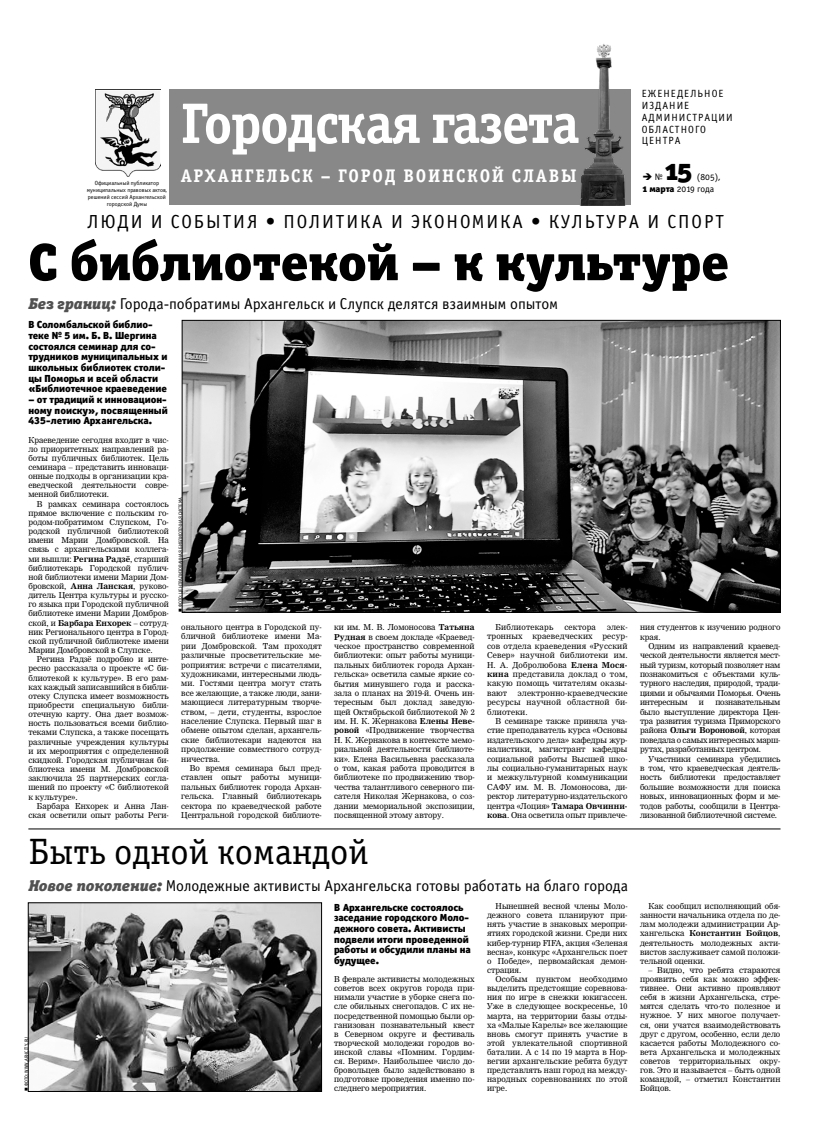
<style>
.page{position:relative;width:823px;height:1134px;background:#fff}
.page>*{position:absolute;margin:0;border:0;box-sizing:border-box;transform-origin:0 0}
.t1{font:57.3px "Officina Serif Bold C";letter-spacing:-.03em;color:#fff}
.t2{font:52.5px "Officina Serif Black OSC";color:#000}
.t3{font:36.8px "Officina Serif Book OSC";color:#000}
.t4{font:27px "Officina Sans Black OSC";color:#000}
.t5{font:18.9px "Officina Sans Book C";letter-spacing:.1em;color:#000}
.t6{font:18.3px "Officina Serif Bold C";letter-spacing:.1em;color:#fff}
.t7{font:15.8px "Officina Sans Book OSC";letter-spacing:-.005em;color:#000}
.t8{font:10.4px/11.9px "Officina Sans Book C";letter-spacing:.1em;color:#000}
.t9{font:10.3px/10.7px "Officina Sans Black C";color:#000}
.t10{font:9.3px/12.6px "Officina Sans Book OSC";color:#000}
.t11{font:8px/9.4px "Nimrod Cyr";color:#000;text-align:justify}
.t12{font:8px "Nimrod Cyr";letter-spacing:.02em;color:#000}
.t13{font:6px/6.8px "Officina Sans Book C";color:#000;text-align:center}
.t14{font:5px "Officina Sans Book OSC";letter-spacing:.035em;color:#000}
.t15{font:5px "Officina Sans Book OSC";color:#000}
.s1{font-family:"Officina Sans Black OSC"}
.s2{font-family:"Officina Serif Black OSC";font-style:italic;color:#515151}
.s3{font-weight:700}
</style>
<div class="page">
<div style="left:169px;top:89px;width:461px;height:116px;background:#888"></div>
<img style="left:95px;top:90px;width:65px;height:87px">
<img style="left:580px;top:44px;width:45px;height:161px">
<img style="left:30px;top:905px;width:289px;height:184px">
<div style="left:28px;top:903px;width:293px;height:188px;border:1px solid #000"></div>
<hr style="left:28px;top:829px;width:752px;height:1px;background:#000">
<img style="left:184px;top:322px;width:594px;height:288px">
<div style="left:182px;top:320px;width:598px;height:292px;border:1px solid #000"></div>
<h3 class="t8" style="left:641px;top:88px;width:92px">еженедельное издание администрации областного центра</h3>
<h1 class="t1" style="left:180px;top:91px;width:400px">Городская газета</h1>
<h3 class="t6" style="left:180px;top:165px;width:397px">Архангельск – город воинской славы</h3>
<p class="t10" style="left:654px;top:170px;width:9px">№</p>
<h3 class="t4" style="left:664px;top:153px;width:29px">15</h3>
<p class="t10" style="left:642px;top:170px;width:79px;text-indent:55px">(805),<br><span class="s1">1 марта</span> 2019 года</p>
<p class="t13" style="left:87px;top:180px;width:82px">Официальный публикатор муниципальных правовых актов, решений сессий Архангельской городской Думы</p>
<h3 class="t5" style="left:88px;top:211px;width:637px">люди и события • Политика и экономика • культура и спорт</h3>
<h2 class="t2" style="left:28px;top:229px;width:701px">С библиотекой – к культуре</h2>
<h3 class="t7" style="left:28px;top:295px;width:531px"><span class="s2">Без границ:</span> Города-побратимы Архангельск и Слупск делятся взаимным опытом</h3>
<p class="t9" style="left:28px;top:319px;width:140px">В Соломбальской библио&shy;теке № 5 им. Б. В. Шергина состоялся семинар для со&shy;трудников муниципальных и школьных библиотек столи&shy;цы Поморья и всей области «Библиотечное краеведение</p>
<p class="t9" style="left:28px;top:394px;width:141px;text-align:justify">– от традиций к инновацион&shy;ному поиску», посвященный 435-летию Архангельска.</p>
<p class="t11" style="left:28px;top:435px;width:142px">Краеведение сегодня входит в чис&shy;ло приоритетных направлений ра&shy;боты публичных библиотек. Цель семинара – представить инноваци&shy;онные подходы в организации кра&shy;еведческой деятельности совре&shy;менной библиотеки.</p>
<p class="t11" style="left:28px;top:499px;width:142px;text-indent:9px">В рамках семинара состоялось прямое включение с польским го&shy;родом-побратимом Слупском, Го&shy;родской публичной библиотекой имени Марии Домбровской. На связь с архангельскими коллега&shy;ми вышли: <span class="s3">Регина Радзё</span>, старший библиотекарь Городской публич&shy;ной библиотеки имени Марии Дом&shy;бровской, <span class="s3">Анна Ланская</span>, руково&shy;дитель Центра культуры и русско&shy;го языка при Городской публичной библиотеке имени Марии Домбров&shy;ской, и <span class="s3">Барбара Енхорек</span> – сотруд&shy;ник Регионального центра в Город&shy;ской публичной библиотеке имени Марии Домбровской в Слупске.</p>
<p class="t11" style="left:28px;top:655px;width:142px;text-indent:9px">Регина Радзё подробно и инте&shy;ресно рассказала о проекте «С би&shy;блиотекой к культуре». В его рам&shy;ках каждый записавшийся в библи&shy;отеку Слупска имеет возможность приобрести специальную библи&shy;отечную карту. Она дает возмож&shy;ность пользоваться всеми библио&shy;теками Слупска, а также посещать различные учреждения культуры и их мероприятия с определенной скидкой. Городская публичная би&shy;блиотека имени М. Домбровской заключила 25 партнерских согла&shy;шений по проекту «С библиотекой к культуре».</p>
<p class="t11" style="left:28px;top:801px;width:142px;text-align:right">Барбара Енхорек и Анна Лан&shy;ская осветили опыт работы Реги-</p>
<p class="t14" style="left:177px;top:607px;width:111px;rotate:-90deg">фото: централизованная библиотечная система</p>
<p class="t11" style="left:181px;top:622px;width:142px">онального центра в Городской пу&shy;бличной библиотеке имени Ма&shy;рии Домбровской. Там проходят различные просветительские ме&shy;роприятия: встречи с писателями, художниками, интересными людь&shy;ми. Гостями центра могут стать все желающие, а также люди, зани&shy;мающиеся литературным творче&shy;ством, – дети, студенты, взрослое население Слупска. Первый шаг в обмене опытом сделан, архангель&shy;ские библиотекари надеются на продолжение совместного сотруд&shy;ничества.</p>
<p class="t11" style="left:181px;top:763px;width:142px;text-indent:9px">Во время семинара был пред&shy;ставлен опыт работы муници&shy;пальных библиотек города Архан&shy;гельска. Главный библиотекарь сектора по краеведческой работе Центральной городской библиоте-</p>
<p class="t11" style="left:334px;top:623px;width:142px">ки им. М. В. Ломоносова <span class="s3">Татьяна Рудная</span> в своем докладе «Краевед&shy;ческое пространство современной библиотеки: опыт работы муници&shy;пальных библиотек города Архан&shy;гельска» осветила самые яркие со&shy;бытия минувшего года и расска&shy;зала о планах на 2019-й. Очень ин&shy;тересным был доклад заведую&shy;щей Октябрьской библиотекой № 2 им. Н. К. Жернакова <span class="s3">Елены Неве&shy;ровой</span> «Продвижение творчества Н. К. Жернакова в контексте мемо&shy;риальной деятельности библиоте&shy;ки». Елена Васильевна рассказала о том, какая работа проводится в библиотеке по продвижению твор&shy;чества талантливого северного пи&shy;сателя Николая Жернакова, о соз&shy;дании мемориальной экспозиции, посвященной этому автору.</p>
<p class="t12" style="left:495px;top:622px;width:59px">Библиотекарь</p>
<p class="t12" style="left:564px;top:622px;width:33px">сектора</p>
<p class="t11" style="left:487px;top:622px;width:142px;text-indent:120px">элек&shy;тронных краеведческих ресур&shy;сов отдела краеведения «Русский Север» научной библиотеки им.<br>Н. А. Добролюбова <span class="s3">Елена Мося&shy;кина</span> представила доклад о том, какую помощь читателям оказы&shy;вают</p>
<p class="t11" style="left:487px;top:688px;width:142px;text-indent:31px">электронно-краеведческие ресурсы научной областной би&shy;блиотеки.</p>
<p class="t11" style="left:487px;top:716px;width:142px;text-indent:9px">В семинаре также приняла уча&shy;стие преподаватель курса «Основы издательского дела» кафедры жур&shy;налистики, магистрант кафедры социальной работы Высшей шко&shy;лы социально-гуманитарных наук и межкультурной коммуникации САФУ им. М. В. Ломоносова, ди&shy;ректор литературно-издательского центра «Лоция» <span class="s3">Тамара Овчинни&shy;кова</span>. Она осветила опыт привлече-</p>
<h3 class="t3" style="left:28px;top:832px;width:341px">Быть одной командой</h3>
<h3 class="t7" style="left:28px;top:877px;width:600px"><span class="s2">Новое поколение:</span> Молодежные активисты Архангельска готовы работать на благо города</h3>
<p class="t15" style="left:24px;top:1086px;width:50px;rotate:-90deg">фото: www.arhcity.ru</p>
<p class="t9" style="left:334px;top:902px;width:138px">В Архангельске состоялось заседание городского Моло&shy;дежного совета. Активисты подвели итоги проведенной работы и обсудили планы на будущее.</p>
<p class="t11" style="left:334px;top:975px;width:142px;line-height:9.1px">В феврале активисты молодежных советов всех округов города при&shy;нимали участие в уборке снега по&shy;сле обильных снегопадов. С их не&shy;посредственной помощью были ор&shy;ганизован познавательный квест в Северном округе и фестиваль творческой молодежи городов во&shy;инской славы «Помним. Гордим&shy;ся. Верим». Наибольшее число до&shy;бровольцев было задействовано в подготовке проведения именно по&shy;следнего мероприятия.</p>
<p class="t11" style="left:487px;top:902px;width:142px;line-height:9.1px;text-indent:9px">Нынешней весной члены Моло&shy;дежного совета планируют при&shy;нять участие в знаковых меропри&shy;ятиях городской жизни. Среди них кибер-турнир FIFA, акция «Зеленая весна», конкурс «Архангельск поет о Победе», первомайская демон&shy;страция.</p>
<p class="t11" style="left:487px;top:974px;width:142px;line-height:9.1px;text-indent:9px">Особым пунктом необходимо выделить предстоящие соревнова&shy;ния по игре в снежки юкигассен.<br>Уже в следующее воскресенье, 10 марта, на территории базы отды&shy;ха «Малые Карелы» все желающие вновь смогут принять участие в этой увлекательной спортивной баталии. А с 14 по 19 марта в Нор&shy;вегии архангельские ребята будут представлять наш город на между&shy;народных соревнованиях по этой игре.</p>
<p class="t11" style="left:639px;top:622px;width:142px">ния студентов к изучению родного края.</p>
<p class="t11" style="left:639px;top:641px;width:142px;text-indent:9px">Одним из направлений краевед&shy;ческой деятельности является мест&shy;ный туризм, который позволяет нам познакомиться с объектами куль&shy;турного наследия, природой, тради&shy;циями и обычаями Поморья. Очень интересным</p>
<p class="t11" style="left:639px;top:698px;width:142px;text-indent:75px">познавательным было выступление директора Цен&shy;тра развития туризма Приморского района <span class="s3">Ольги Вороновой</span>, которая поведала о самых интересных марш&shy;рутах, разработанных центром.</p>
<p class="t11" style="left:639px;top:754px;width:142px;text-indent:9px">Участники семинара убедились в том, что краеведческая деятель&shy;ность библиотеки предоставляет большие возможности для поиска новых, инновационных форм и ме&shy;тодов работы, сообщили в Центра&shy;лизованной библиотечной системе.</p>
<p class="t11" style="left:698px;top:698px;width:7px">и</p>
<p class="t11" style="left:639px;top:902px;width:142px;line-height:9.1px;text-indent:9px">Как сообщил исполняющий обя&shy;занности начальника отдела по де&shy;лам молодежи администрации Ар&shy;хангельска <span class="s3">Константин Бойцов</span>, деятельность молодежных акти&shy;вистов заслуживает самой положи&shy;тельной оценки.</p>
<p class="t11" style="left:639px;top:965px;width:142px;line-height:9.1px;text-indent:9px">– Видно, что ребята стараются проявить себя как можно эффек&shy;тивнее. Они активно проявляют себя в жизни Архангельска, стре&shy;мятся сделать что-то полезное и нужное. У них многое получает&shy;ся, они учатся взаимодействовать друг с другом, особенно, если дело касается работы Молодежного со&shy;вета Архангельска и молодежных советов территориальных окру&shy;гов. Это и называется – быть одной командой, – отметил Константин Бойцов.</p>
</div>
